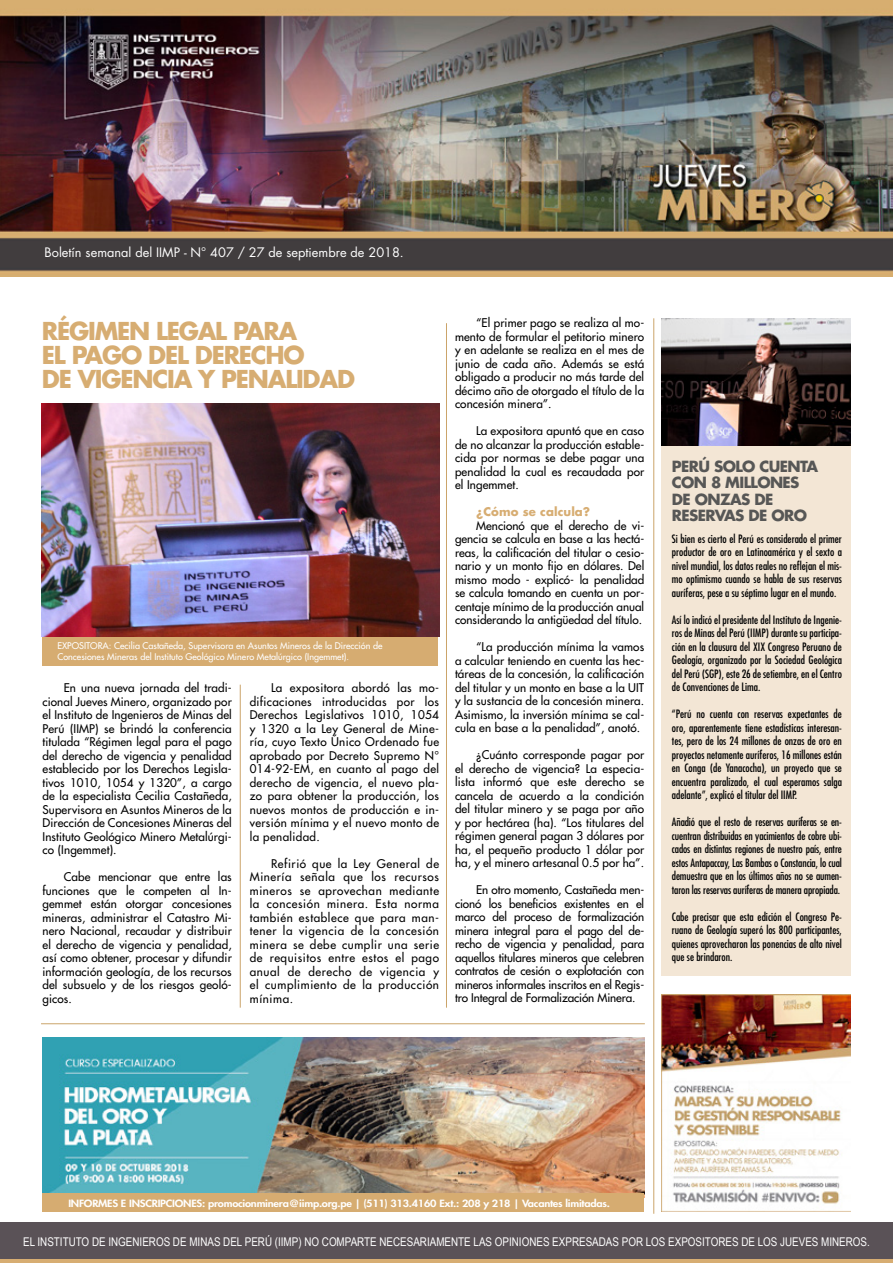
<style>
.page{position:relative;width:893px;height:1263px;background:#fff}
.page>*{position:absolute;margin:0;border:0;box-sizing:border-box;transform-origin:0 0}
.t1{font:700 24px/24px "Futura Std";letter-spacing:-.05em;color:#d7ad72}
.t2{font:700 15px/16.5px "Futura Std";letter-spacing:-.04em;color:#575756}
.t3{font:12.75px "Futura Std";color:#fff}
.t4{font:12px "Arial Narrow";color:#fff}
.t5{font:500 11.7px/13.5px "Futura Std";letter-spacing:.01em;color:#000;text-align:justify}
.t6{font:700 11.7px "Futura Std";letter-spacing:.01em;color:#d7ad72}
.t7{font:condensed 11.25px/13.5px "Futura Std";color:#000;text-align:justify}
.t8{font:800 9.75px "Futura Std";letter-spacing:-.02em;color:#fff;scale:1.13 1}
.t9{font:500 9px/10.5px "Futura Std";color:#fff}
</style>
<div class="page">
<div style="left:661px;top:318px;width:189px;height:658px;background:#f3e6d5"></div>
<img style="left:0;top:0;width:892px;height:276px">
<div style="left:0;top:1222px;width:893px;height:41px;background:#d7ad72"></div>
<div style="left:0;top:1222px;width:893px;height:37px;background:#5a5257"></div>
<img style="left:42px;top:404px;width:397px;height:233px">
<hr style="left:240px;top:685px;width:1px;height:323px;background:#cba46a">
<hr style="left:41px;top:1023px;width:604px;height:1px;background:#cba46a">
<hr style="left:446px;top:323px;width:1px;height:685px;background:#cba46a">
<hr style="left:653px;top:318px;width:1px;height:896px;background:#cba46a">
<div style="left:43px;top:637px;width:395px;height:28px;background:#d6ac71"></div>
<img style="left:661px;top:994px;width:189px;height:217px">
<img style="left:43px;top:1037px;width:601px;height:157px">
<div style="left:43px;top:1194px;width:601px;height:18px;background:#d6ac71"></div>
<img style="left:661px;top:318px;width:189px;height:127px">
<p class="t3" style="left:45px;top:244px;width:361px">Boletín semanal del IIMP - N° 407 / 27 de septiembre de 2018.</p>
<h1 class="t1" style="left:42px;top:319px;width:315px">RÉGIMEN LEGAL PARA<br>EL PAGO DEL DERECHO<br>DE VIGENCIA Y PENALIDAD</h1>
<p class="t9" style="left:57px;top:641px;width:326px">EXPOSITORA: Cecilia Castañeda, Supervisora en Asuntos Mineros de la Dirección de<br>Concesiones Mineras del Instituto Geológico Minero Metalúrgico (Ingemmet).</p>
<p class="t5" style="left:43px;top:681px;width:191px;text-indent:21px">En una nueva jornada del tradi&shy;cional Jueves Minero, organizado por el Instituto de Ingenieros de Minas del Perú (IIMP) se brindó la conferencia titulada “Régimen legal para el pago del derecho de vigencia y penalidad establecido por los Derechos Legisla&shy;tivos 1010, 1054 y 1320”, a cargo de la especialista Cecilia Castañeda, Supervisora en Asuntos Mineros de la Dirección de Concesiones Mineras del Instituto Geológico Minero Metalúrgi&shy;co (Ingemmet).</p>
<p class="t5" style="left:43px;top:870px;width:191px;text-indent:21px">Cabe mencionar que entre las funciones que le competen al In&shy;gemmet están otorgar concesiones mineras, administrar el Catastro Mi&shy;nero Nacional, recaudar y distribuir el derecho de vigencia y penalidad, así como obtener, procesar y difundir información geología, de los recursos del subsuelo y de los riesgos geoló&shy;gicos.</p>
<p class="t5" style="left:250px;top:681px;width:191px;text-indent:21px">La expositora abordó las mo&shy;dificaciones introducidas por los Derechos Legislativos 1010, 1054 y 1320 a la Ley General de Mine&shy;ría, cuyo Texto Único Ordenado fue aprobado por Decreto Supremo N° 014-92-EM, en cuanto al pago del derecho de vigencia, el nuevo pla&shy;zo para obtener la producción, los nuevos montos de producción e in&shy;versión mínima y el nuevo monto de la penalidad.</p>
<p class="t5" style="left:250px;top:857px;width:191px;text-indent:21px">Refirió que la Ley General de Minería señala que los recursos mineros se aprovechan mediante la concesión minera. Esta norma también establece que para man&shy;tener la vigencia de la concesión minera se debe cumplir una serie de requisitos entre estos el pago anual de derecho de vigencia y el cumplimiento de la producción mínima.</p>
<p class="t5" style="left:455px;top:316px;width:191px;text-indent:21px">“El primer pago se realiza al mo&shy;mento de formular el petitorio minero y en adelante se realiza en el mes de junio de cada año. Además se está obligado a producir no más tarde del décimo año de otorgado el título de la concesión minera”.</p>
<p class="t5" style="left:455px;top:424px;width:191px;text-indent:21px">La expositora apuntó que en caso de no alcanzar la producción estable&shy;cida por normas se debe pagar una penalidad la cual es recaudada por el Ingemmet.</p>
<p class="t6" style="left:476px;top:504px;width:115px">¿Cómo se calcula?</p>
<p class="t5" style="left:455px;top:519px;width:191px;text-indent:21px">Mencionó que el derecho de vi&shy;gencia se calcula en base a las hectá&shy;reas, la calificación del titular o cesio&shy;nario y un monto fijo en dólares. Del mismo modo - explicó- la penalidad se calcula tomando en cuenta un por&shy;centaje mínimo de la producción anual considerando la antigüedad del título.</p>
<p class="t5" style="left:455px;top:640px;width:191px;text-indent:21px">“La producción mínima la vamos a calcular teniendo en cuenta las hec&shy;táreas de la concesión, la calificación del titular y un monto en base a la UIT y la sustancia de la concesión minera.<br>Asimismo, la inversión mínima se cal&shy;cula en base a la penalidad”, anotó.</p>
<p class="t5" style="left:455px;top:748px;width:191px;text-indent:21px">¿Cuánto corresponde pagar por el derecho de vigencia? La especia&shy;lista informó que este derecho se cancela de acuerdo a la condición del titular minero y se paga por año y por hectárea (ha). “Los titulares del régimen general pagan 3 dólares por ha, el pequeño producto 1 dólar por ha, y el minero artesanal 0.5 por ha”.</p>
<p class="t5" style="left:455px;top:883px;width:191px;text-indent:21px">En otro momento, Castañeda men&shy;cionó los beneficios existentes en el marco del proceso de formalización minera integral para el pago del de&shy;recho de vigencia y penalidad, para aquellos titulares mineros que celebren contratos de cesión o explotación con mineros informales inscritos en el Regis&shy;tro Integral de Formalización Minera.</p>
<p class="t2" style="left:672px;top:458px;width:148px">PERÚ SOLO CUENTA<br>CON 8 MILLONES<br>DE ONZAS DE<br>RESERVAS DE ORO</p>
<p class="t7" style="left:672px;top:531px;width:172px">Si bien es cierto el Perú es considerado el primer productor de oro en Latinoamérica y el sexto a nivel mundial, los datos reales no reflejan el mis&shy;mo optimismo cuando se habla de sus reservas auríferas, pese a su séptimo lugar en el mundo.</p>
<p class="t7" style="left:672px;top:612px;width:172px">Así lo indicó el presidente del Instituto de Ingenie&shy;ros de Minas del Perú (IIMP) durante su participa&shy;ción en la clausura del XIX Congreso Peruano de Geología, organizado por la Sociedad Geológica del Perú (SGP), este 26 de setiembre, en el Centro de Convenciones de Lima.</p>
<p class="t7" style="left:672px;top:707px;width:172px">“Perú no cuenta con reservas expectantes de oro, aparentemente tiene estadísticas interesan&shy;tes, pero de los 24 millones de onzas de oro en proyectos netamente auríferos, 16 millones están en Conga (de Yanacocha), un proyecto que se encuentra paralizado, el cual esperamos salga adelante”, explicó el titular del IIMP.</p>
<p class="t7" style="left:672px;top:815px;width:172px">Añadió que el resto de reservas auríferas se en&shy;cuentran distribuidas en yacimientos de cobre ubi&shy;cados en distintas regiones de nuestro país, entre estos Antapaccay, Las Bambas o Constancia, lo cual demuestra que en los últimos años no se aumen&shy;taron las reservas auríferas de manera apropiada.</p>
<p class="t7" style="left:672px;top:909px;width:172px">Cabe precisar que esta edición el Congreso Pe&shy;ruano de Geología superó los 800 participantes, quienes aprovecharon las ponencias de alto nivel que se brindaron.</p>
<p class="t8" style="left:68px;top:1197px;width:481px">INFORMES E INSCRIPCIONES: promocionminera@iimp.org.pe | (511) 313.4160 Ext.: 208 y 218 | Vacantes limitadas.</p>
<p class="t4" style="left:23px;top:1233px;width:848px">EL INSTITUTO DE INGENIEROS DE MINAS DEL PERÚ (IIMP) NO COMPARTE NECESARIAMENTE LAS OPINIONES EXPRESADAS POR LOS EXPOSITORES DE LOS JUEVES MINEROS.</p>
</div>
